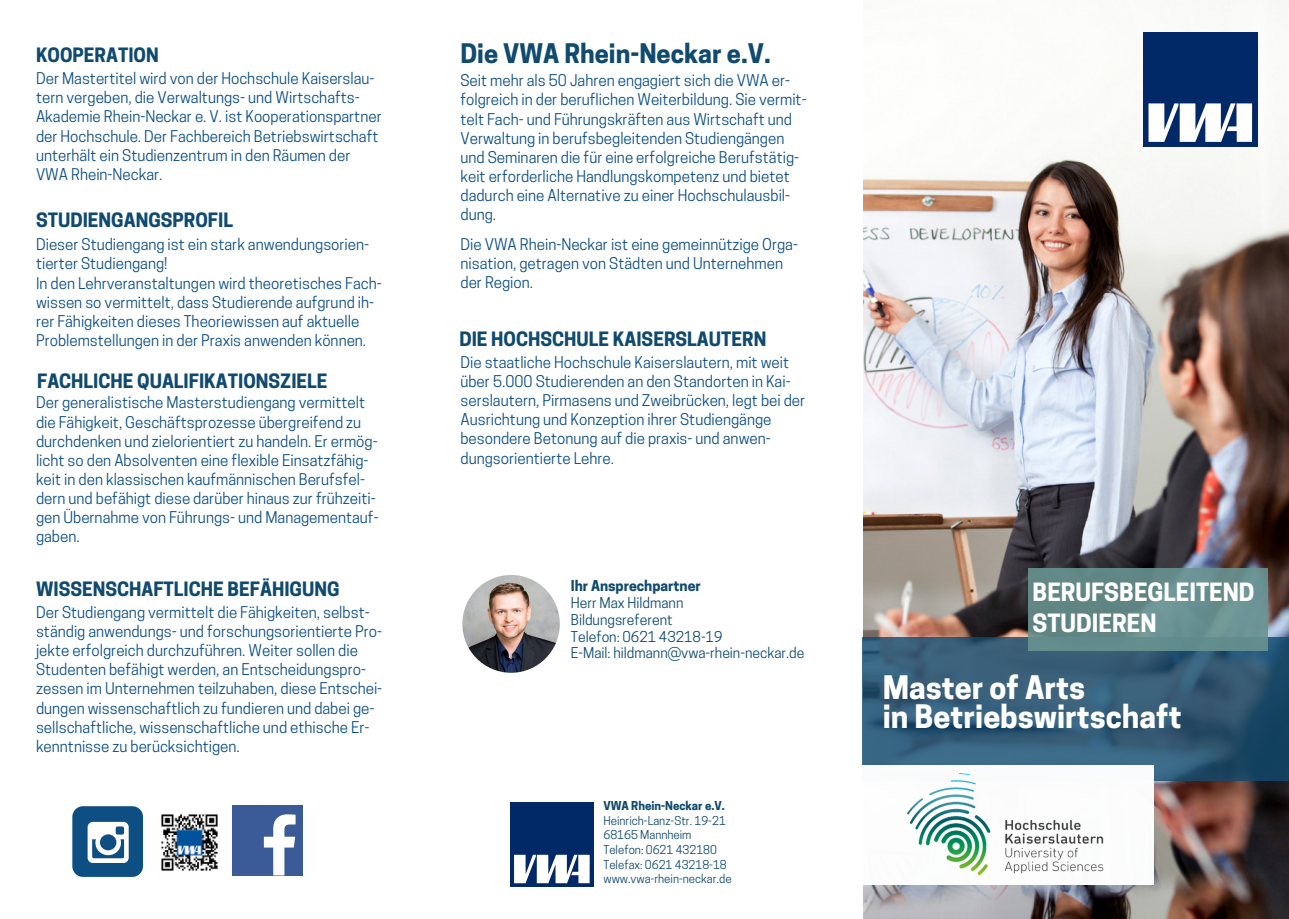
<style>
.page{position:relative;width:1289px;height:919px;background:#fff}
.page>*{position:absolute;margin:0;border:0;box-sizing:border-box;transform-origin:0 0}
.t1{font:700 30.45px/28.2px "Cooper Hewitt";color:#fff}
.t2{font:700 25.35px "Cooper Hewitt";color:#104a6e}
.t3{font:700 23.7px/30.5px "Cooper Hewitt";color:#fff}
.t4{font:700 18.6px "Cooper Hewitt";color:#104a6e}
.t5{font:15.15px/19.2px "Cooper Hewitt";color:#0d4f83}
.t6{font:14.1px/17px "Cooper Hewitt";color:#104a6e}
.t7{font:700 14.1px "Cooper Hewitt";color:#104a6e}
.t8{font:11.55px/14.7px "Cooper Hewitt";color:#104a6e}
.t9{font:700 11.55px "Cooper Hewitt";color:#104a6e}
</style>
<div class="page">
<img style="left:863px;top:0;width:425px;height:918px">
<img style="left:1143px;top:33px;width:114px;height:113px">
<div style="left:72px;top:806px;width:71px;height:70px;background:#0d4f83;border-radius:11px"></div>
<svg style="left:88px;top:821px;width:41px;height:41px"></svg>
<div style="left:232px;top:805px;width:71px;height:71px;background:#3a5a98"></div>
<svg style="left:264px;top:814px;width:31px;height:61px"></svg>
<img style="left:161px;top:814px;width:57px;height:57px">
<svg style="left:862px;top:637px;width:426px;height:143px;fill:#375e78"></svg>
<div style="left:1027px;top:568px;width:240px;height:82px;background:linear-gradient(to right,#5f8583,#6c9395)"></div>
<img style="left:510px;top:802px;width:83px;height:84px">
<div style="left:860px;top:765px;width:293px;height:120px;background:#fff"></div>
<svg style="left:462px;top:575px;width:98px;height:98px"></svg>
<img style="left:907px;top:773px;width:196px;height:101px">
<p class="t4" style="left:36px;top:48px;width:124px">KOOPERATION</p>
<p class="t5" style="left:36px;top:71px;width:347px">Der Mastertitel wird von der Hochschule Kaiserslau&shy;tern vergeben, die Verwaltungs- und Wirtschafts-Akademie Rhein-Neckar e. V. ist Kooperationspartner der Hochschule. Der Fachbereich Betriebswirtschaft unterhält ein Studienzentrum in den Räumen der VWA Rhein-Neckar.</p>
<p class="t4" style="left:36px;top:213px;width:198px">STUDIENGANGSPROFIL</p>
<p class="t5" style="left:36px;top:236px;width:334px">Dieser Studiengang ist ein stark anwendungsorien&shy;tierter Studiengang!</p>
<p class="t5" style="left:36px;top:275px;width:347px">In den Lehrveranstaltungen wird theoretisches Fach&shy;wissen so vermittelt, dass Studierende aufgrund ih&shy;rer Fähigkeiten dieses Theoriewissen auf aktuelle Problemstellungen in der Praxis anwenden können.</p>
<p class="t4" style="left:37px;top:374px;width:292px">FACHLICHE QUALIFIKATIONSZIELE</p>
<p class="t5" style="left:36px;top:395px;width:344px">Der generalistische Masterstudiengang vermittelt die Fähigkeit, Geschäftsprozesse übergreifend zu durchdenken und zielorientiert zu handeln. Er ermög&shy;licht so den Absolventen eine flexible Einsatzfähig&shy;keit in den klassischen kaufmännischen Berufsfel&shy;dern und befähigt diese darüber hinaus zur frühzeiti&shy;gen Übernahme von Führungs- und Managementauf&shy;gaben.</p>
<p class="t4" style="left:36px;top:581px;width:305px">WISSENSCHAFTLICHE BEFÄHIGUNG</p>
<p class="t5" style="left:36px;top:604px;width:348px">Der Studiengang vermittelt die Fähigkeiten, selbst&shy;ständig anwendungs- und forschungsorientierte Pro&shy;jekte erfolgreich durchzuführen. Weiter sollen die Studenten befähigt werden, an Entscheidungspro&shy;zessen im Unternehmen teilzuhaben, diese Entschei&shy;dungen wissenschaftlich zu fundieren und dabei ge&shy;sellschaftliche, wissenschaftliche und ethische Er&shy;kenntnisse zu berücksichtigen.</p>
<h2 class="t2" style="left:460px;top:44px;width:312px">Die VWA Rhein-Neckar e.V.</h2>
<p class="t5" style="left:460px;top:73px;width:348px">Seit mehr als 50 Jahren engagiert sich die VWA er&shy;folgreich in der beruflichen Weiterbildung. Sie vermit&shy;telt Fach- und Führungskräften aus Wirtschaft und Verwaltung in berufsbegleitenden Studiengängen und Seminaren die für eine erfolgreiche Berufstätig&shy;keit erforderliche Handlungskompetenz und bietet dadurch eine Alternative zu einer Hochschulausbil&shy;dung.</p>
<p class="t5" style="left:460px;top:236px;width:339px">Die VWA Rhein-Neckar ist eine gemeinnützige Orga&shy;nisation, getragen von Städten und Unternehmen der Region.</p>
<p class="t4" style="left:459px;top:332px;width:308px">DIE HOCHSCHULE KAISERSLAUTERN</p>
<p class="t5" style="left:460px;top:354px;width:346px">Die staatliche Hochschule Kaiserslautern, mit weit über 5.000 Studierenden an den Standorten in Kai&shy;serslautern, Pirmasens und Zweibrücken, legt bei der Ausrichtung und Konzeption ihrer Studiengänge besondere Betonung auf die praxis- und anwen&shy;dungsorientierte Lehre.</p>
<p class="t7" style="left:571px;top:580px;width:132px">Ihr Ansprechpartner</p>
<p class="t6" style="left:571px;top:595px;width:235px">Herr Max Hildmann<br>Bildungsreferent<br>Telefon: 0621 43218-19<br>E-Mail: hildmann@vwa-rhein-neckar.de</p>
<p class="t9" style="left:603px;top:801px;width:123px">VWA Rhein-Neckar e.V.</p>
<p class="t8" style="left:603px;top:814px;width:130px">Heinrich-Lanz-Str. 19-21<br>68165 Mannheim<br>Telefon: 0621 432180<br>Telefax: 0621 43218-18 www.vwa-rhein-neckar.de</p>
<h3 class="t3" style="left:1032px;top:580px;width:224px">BERUFSBEGLEITEND<br>STUDIEREN</h3>
<h1 class="t1" style="left:882px;top:677px;width:300px">Master of Arts<br>in Betriebswirtschaft</h1>
</div>
